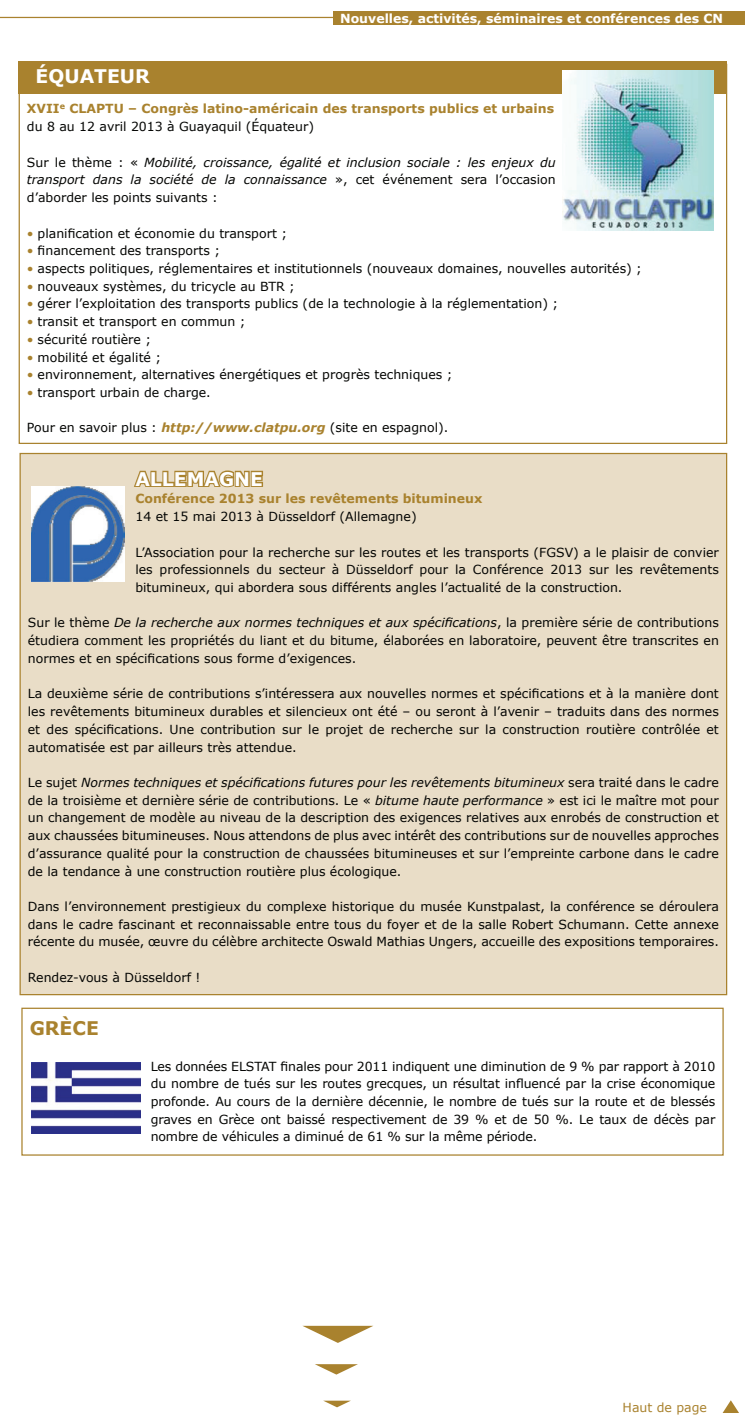
<style>
.page{position:relative;width:745px;height:1418px;background:#fff}
.page>*{position:absolute;margin:0;border:0;box-sizing:border-box;transform-origin:0 0}
.t1{font:700 18.75px "Verdana";color:#fff}
.t2{font:700 18.75px "Verdana";color:#a9822e}
.t3{font:12.5px/17.8px "Verdana";color:#040503;text-align:justify}
.t4{font:italic 12.5px/17.8px "Verdana";color:#040503;text-align:justify}
.t5{font:700 12.5px "Verdana";color:#a9822e}
.t6{font:700 12.5px "Verdana";color:#fff}
.t7{font:12.5px "Verdana";color:#a9822e}
.s1{font-style:normal}
.s2{color:#a9822e}
.s3{font-weight:700;font-style:italic;color:#a9822e}
.s4{font-style:italic}
</style>
<div class="page">
<svg style="left:723px;top:1400px;width:15px;height:12px"></svg>
<hr style="left:0;top:17px;width:744px;height:1px;background:#a9822e">
<div style="left:333px;top:12px;width:411px;height:13px;background:#a9822e"></div>
<svg style="left:302px;top:1325px;width:71px;height:17px"></svg>
<svg style="left:315px;top:1364px;width:43px;height:10px"></svg>
<svg style="left:323px;top:1400px;width:27px;height:7px"></svg>
<div style="left:18px;top:61px;width:707px;height:32px;background:#a9822e"></div>
<img style="left:562px;top:70px;width:150px;height:161px">
<div style="left:21px;top:1007px;width:702px;height:148px;border:1px solid #a9822e"></div>
<div style="left:20px;top:453px;width:706px;height:541px;background:#e9ddc7"></div>
<svg style="left:134px;top:470px;width:130px;height:18px"></svg>
<img style="left:31px;top:486px;width:94px;height:95px">
<img style="left:32px;top:1062px;width:108px;height:71px">
<h1 class="t1" style="left:36px;top:63px;width:115px">équateur</h1>
<p class="t6" style="left:340px;top:10px;width:373px">N ouvelles, activités, séminaires et conférences des CN</p>
<p class="t5" style="left:27px;top:100px;width:52px">XVII <sup>e</sup> CLA</p>
<p class="t5" style="left:96px;top:100px;width:459px">PTU – Congrès latino-américain des transports publics et urbains</p>
<p class="t3" style="left:27px;top:118px;width:288px">du 8 au 12 avril 2013 à Guayaquil (Équateur)</p>
<p class="t4" style="left:27px;top:153px;width:530px"><span class="s1">Sur le thème : «</span> Mobilité, croissance, égalité et inclusion sociale : les enjeux du transport dans la société de la connaissance <span class="s1">», cet événement sera l’occasion d’aborder les points suivants :</span></p>
<p class="t3" style="left:27px;top:224px;width:261px"><span class="s2">•</span> planification et économie du transport ;</p>
<p class="t3" style="left:27px;top:242px;width:194px"><span class="s2">•</span> financement des transports ;</p>
<p class="t3" style="left:27px;top:259px;width:616px"><span class="s2">•</span> aspects politiques, réglementaires et institutionnels (nouveaux domaines, nouvelles autorités) ;</p>
<p class="t3" style="left:27px;top:277px;width:269px"><span class="s2">•</span> nouveaux systèmes, du tricycle au BTR ;</p>
<p class="t3" style="left:27px;top:295px;width:532px"><span class="s2">•</span> gérer l’exploitation des transports publics (de la technologie à la réglementation) ;</p>
<p class="t3" style="left:27px;top:312px;width:220px"><span class="s2">•</span> transit et transport en commun ;</p>
<p class="t3" style="left:27px;top:330px;width:126px"><span class="s2">•</span> sécurité routière ;</p>
<p class="t3" style="left:27px;top:348px;width:136px"><span class="s2">•</span> mobilité et égalité ;</p>
<p class="t3" style="left:27px;top:366px;width:426px"><span class="s2">•</span> environnement, alternatives énergétiques et progrès techniques ;</p>
<p class="t3" style="left:27px;top:383px;width:185px"><span class="s2">•</span> transport urbain de charge.</p>
<p class="t3" style="left:27px;top:419px;width:422px">Pour en savoir plus : <span class="s3">http://www.clatpu.org</span> (site en espagnol).</p>
<h1 class="t1" style="left:135px;top:465px;width:129px">Allemagne</h1>
<p class="t5" style="left:135px;top:490px;width:348px">Conférence 2013 sur les revêtements bitumineux</p>
<p class="t3" style="left:135px;top:507px;width:282px">14 et 15 mai 2013 à Düsseldorf (Allemagne)</p>
<p class="t3" style="left:135px;top:543px;width:584px">L’Association pour la recherche sur les routes et les transports (FGSV) a le plaisir de convier les professionnels du secteur à Düsseldorf pour la Conférence 2013 sur les revêtements bitumineux, qui abordera sous différents angles l’actualité de la construction.</p>
<p class="t3" style="left:28px;top:614px;width:692px">Sur le thème <span class="s4">De la recherche aux normes techniques et aux spécifications</span>, la première série de contributions étudiera comment les propriétés du liant et du bitume, élaborées en laboratoire, peuvent être transcrites en normes et en spécifications sous forme d’exigences.</p>
<p class="t3" style="left:28px;top:684px;width:692px">La deuxième série de contributions s’intéressera aux nouvelles normes et spécifications et à la manière dont les revêtements bitumineux durables et silencieux ont été – ou seront à l’avenir – traduits dans des normes et des spécifications. Une contribution sur le projet de recherche sur la construction routière contrôlée et automatisée est par ailleurs très attendue.</p>
<p class="t3" style="left:28px;top:773px;width:692px">Le sujet <span class="s4">Normes techniques et spécifications futures pour les revêtements bitumineux</span> sera traité dans le cadre de la troisième et dernière série de contributions. Le « <span class="s4">bitume haute performance</span> » est ici le maître mot pour un changement de modèle au niveau de la description des exigences relatives aux enrobés de construction et aux chaussées bitumineuses. Nous attendons de plus avec intérêt des contributions sur de nouvelles approches d’assurance qualité pour la construction de chaussées bitumineuses et sur l’empreinte carbone dans le cadre de la tendance à une construction routière plus écologique.</p>
<p class="t3" style="left:28px;top:897px;width:692px">Dans l’environnement prestigieux du complexe historique du musée Kunstpalast, la conférence se déroulera dans le cadre fascinant et reconnaissable entre tous du foyer et de la salle Robert Schumann. Cette annexe récente du musée, œuvre du célèbre architecte Oswald Mathias U ngers, accueille des expositions temporaires.</p>
<p class="t3" style="left:28px;top:968px;width:174px">Rendez-vous à Düsseldorf !</p>
<h1 class="t2" style="left:30px;top:1015px;width:71px">Grèce</h1>
<p class="t3" style="left:151px;top:1057px;width:566px">Les données ELSTAT finales pour 2011 indiquent une diminution de 9 % par rapport à 2010 du nombre de tués sur les routes grecques, un résultat influencé par la crise économique profonde. Au cours de la dernière décennie, le nombre de tués sur la route et de blessés graves en Grèce ont baissé respectivement de 39 % et de 50 %. Le taux de décès par nombre de véhicules a diminué de 61 % sur la même période.</p>
<p class="t7" style="left:622px;top:1399px;width:86px">Haut de page</p>
</div>
